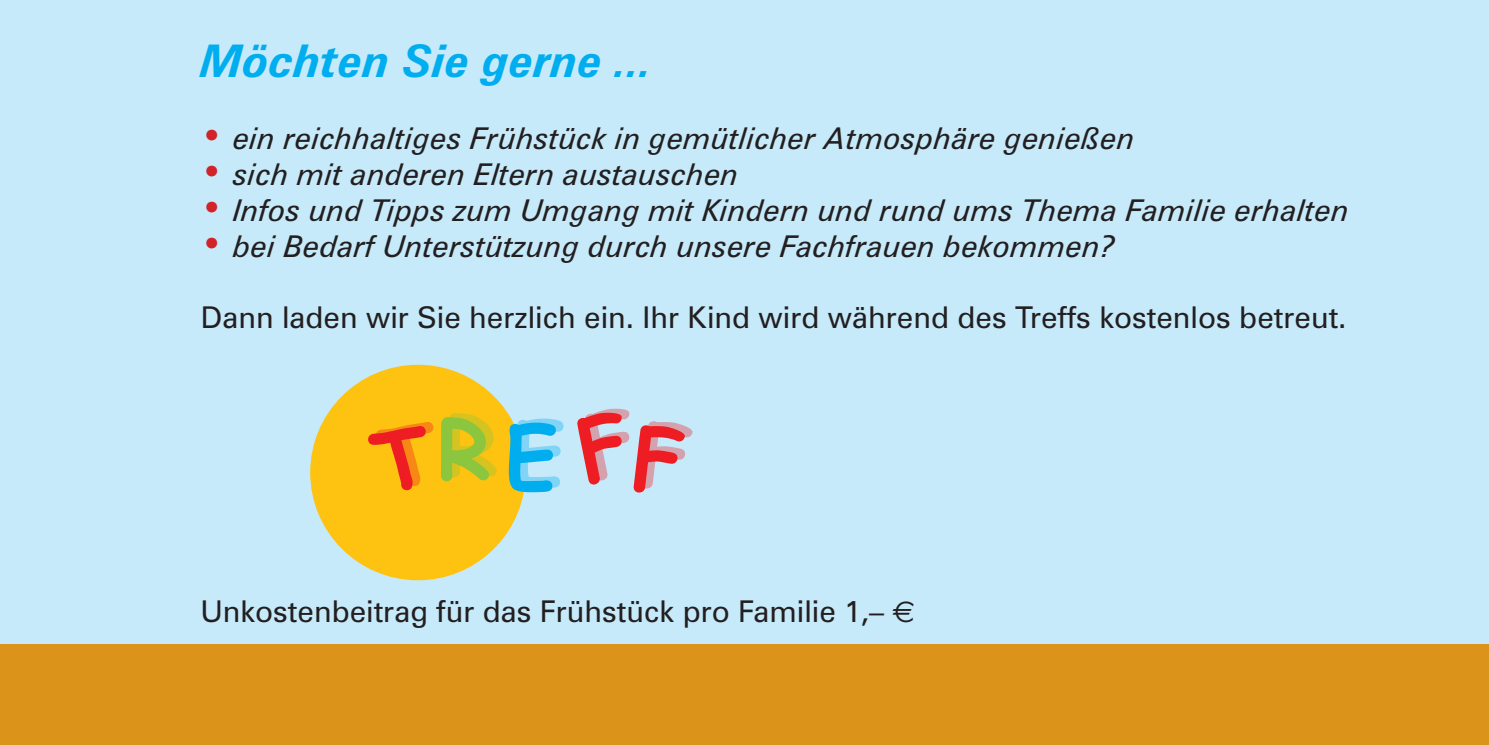
<style>
.page{position:relative;width:1489px;height:745px;background:#fff}
.page>*{position:absolute;margin:0;border:0;box-sizing:border-box;transform-origin:0 0}
.t1{font:italic 700 45px "Zurich BT";color:#00aeef}
.t2{font:italic 30px "Zurich BT";color:#231f20}
.t3{font:30px "Zurich BT";color:#231f20}
.s1{font-size:37.5px;color:#d1232a}
.s2{font-family:"Euro Sans"}
</style>
<div class="page">
<div style="left:0;top:0;width:1488px;height:743px;background:#c6eafa"></div>
<div style="left:0;top:643px;width:1488px;height:101px;background:#dc931a"></div>
<svg style="left:310px;top:364px;width:214px;height:216px;fill:#fec210"></svg>
<svg style="left:368px;top:421px;width:65px;height:69px;background:#f88e15"></svg>
<svg style="left:441px;top:412px;width:55px;height:69px;background:#bcc429"></svg>
<svg style="left:509px;top:418px;width:54px;height:74px"></svg>
<svg style="left:577px;top:408px;width:115px;height:84px"></svg>
<h1 class="t1" style="left:201px;top:33px;width:453px">Möchten Sie gerne ...</h1>
<p class="t2" style="left:201px;top:120px;width:935px"><span class="s1">•</span> ein reichhaltiges Frühstück in gemütlicher Atmosphäre genießen</p>
<p class="t2" style="left:201px;top:156px;width:539px"><span class="s1">•</span> sich mit anderen Eltern austauschen</p>
<p class="t2" style="left:201px;top:192px;width:1150px"><span class="s1">•</span> Infos und Tipps zum Umgang mit Kindern und rund ums Thema Familie erhalten</p>
<p class="t2" style="left:201px;top:228px;width:915px"><span class="s1">•</span> bei Bedarf Unterstützung durch unsere Fachfrauen bekommen?</p>
<p class="t3" style="left:201px;top:299px;width:1146px">Dann laden wir Sie herzlich ein. Ihr Kind wird während des Treffs kostenlos betreut.</p>
<p class="t3" style="left:201px;top:592px;width:715px">Unkostenbeitrag für das Frühstück pro Familie 1,– <span class="s2">e</span></p>
</div>
